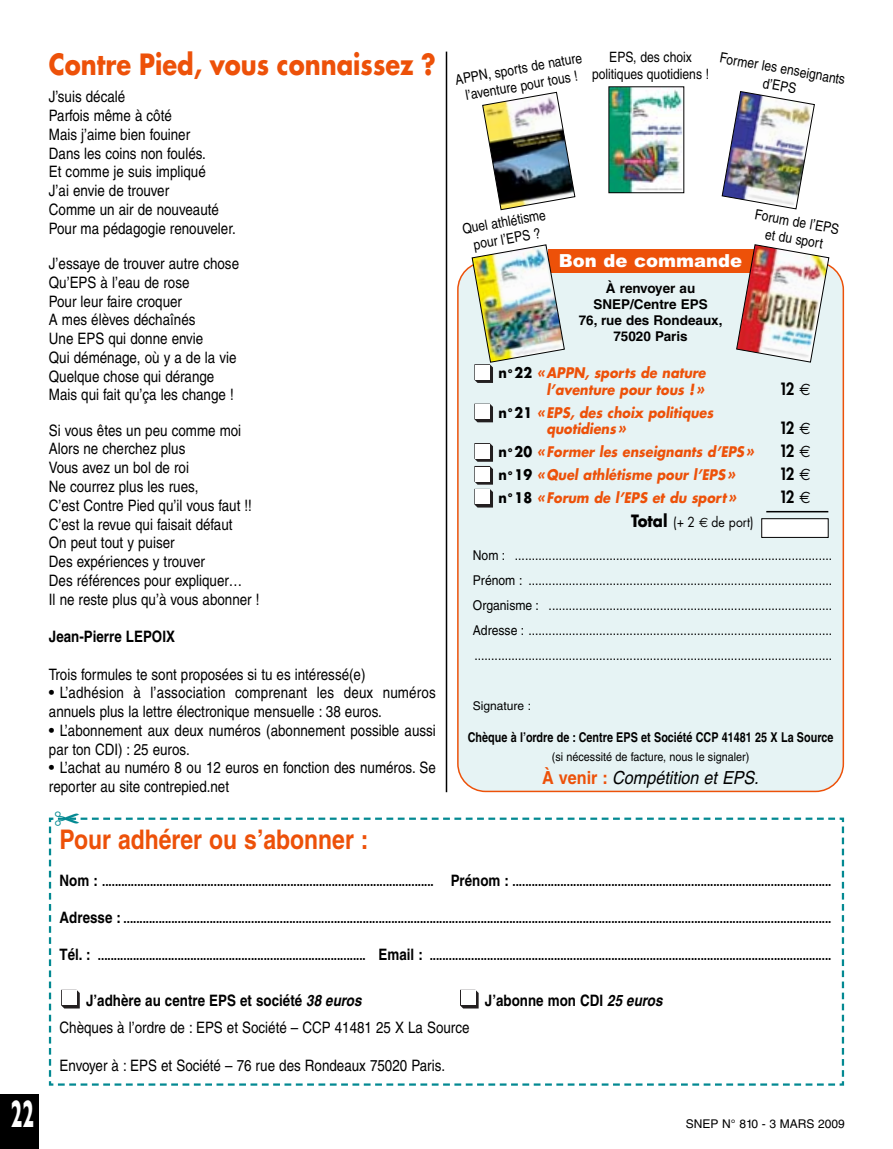
<style>
.page{position:relative;width:893px;height:1149px;background:#fff}
.page>*{position:absolute;margin:0;border:0;box-sizing:border-box;transform-origin:0 0}
.t1{font:700 39px "Gill Sans";color:#fff;scale:.5 1}
.t2{font:700 28.5px "Futura Std";color:#ed5109;scale:.85 1}
.t3{font:700 27px "Helvetica";color:#ed5109;scale:.85 1}
.t4{font:italic 18px "Helvetica";color:#000;scale:.9 1}
.t5{font:900 18px "Arial";color:#fff}
.t6{font:800 16.5px "Futura";letter-spacing:-.115em;color:#000;scale:.9 1}
.t7{font:15.75px/18.8px "Helvetica";color:#000;scale:.85 1}
.t8{font:15.75px/18.8px "Helvetica";color:#000}
.t9{font:700 15.75px "Helvetica";color:#000;scale:.85 1}
.t10{font:italic 700 14.25px/16.5px "Futura";color:#ed5109;text-align:right;scale:.9 1}
.t11{font:14.25px/17.2px "Helvetica";color:#000;text-align:center;scale:.85 1}
.t12{font:700 13.5px "Helvetica";color:#000;scale:.85 1}
.t13{font:13.5px/25px "Helvetica";color:#000;text-align:justify;scale:.9 1}
.t14{font:700 13.5px "Helvetica";color:#000;scale:.8 1}
.t15{font:700 13.5px/16px "Helvetica";color:#000;text-align:center}
.t16{font:13.5px "Futura";color:#000;scale:.9 1}
.t17{font:12px "Helvetica";color:#000;scale:.9 1}
.t18{font:12px "Helvetica";color:#000}
.s1{font-style:normal;color:#000}
.s2{font-size:15px}
.s3{font-family:"Euro Sans";font-weight:400}
.s4{font-weight:700;font-size:16.5px}
.s5{font-family:"Euro Sans"}
.s6{font-weight:700;font-style:normal;color:#ed5109}
.s7{font-size:15.75px}
.s8{font-style:italic}
</style>
<div class="page">
<div style="left:0;top:1093px;width:38px;height:55px;background:#000"></div>
<div style="left:457px;top:264px;width:387px;height:528px;background:#e6f3f4"></div>
<div style="left:762px;top:518px;width:66px;height:19px;background:#fff"></div>
<div style="left:761px;top:518px;width:68px;height:19px;border:1px solid #000"></div>
<div style="left:548px;top:249px;width:206px;height:24px;background:#ed5109"></div>
<img style="left:472px;top:244px;width:93px;height:139px">
<img style="left:736px;top:244px;width:93px;height:118px">
<img style="left:722px;top:91px;width:93px;height:118px">
<img style="left:482px;top:92px;width:93px;height:118px">
<img style="left:611px;top:89px;width:71px;height:102px">
<hr style="left:446px;top:52px;width:1px;height:740px;background:#000">
<svg style="left:49px;top:817px;width:795px;height:268px"></svg>
<h1 class="t1" style="left:11px;top:1100px;width:48px">22</h1>
<h2 class="t2" style="left:49px;top:51px;width:457px">Contre Pied, vous connaissez ?</h2>
<p class="t7" style="left:49px;top:89px;width:221px">J’suis décalé<br>Parfois même à côté<br>Mais j’aime bien fouiner<br>Dans les coins non foulés.<br>Et comme je suis impliqué<br>J’ai envie de trouver<br>Comme un air de nouveauté<br>Pour ma pédagogie renouveler.</p>
<p class="t7" style="left:49px;top:255px;width:225px">J’essaye de trouver autre chose<br>Qu’EPS à l’eau de rose<br>Pour leur faire croquer<br>A mes élèves déchaînés<br>Une EPS qui donne envie<br>Qui déménage, où y a de la vie<br>Quelque chose qui dérange<br>Mais qui fait qu’ça les change !</p>
<p class="t7" style="left:49px;top:422px;width:249px">Si vous êtes un peu comme moi<br>Alors ne cherchez plus<br>Vous avez un bol de roi<br>Ne courrez plus les rues,<br>C’est Contre Pied qu’il vous faut !!<br>C’est la revue qui faisait défaut<br>On peut tout y puiser<br>Des expériences y trouver<br>Des références pour expliquer…<br>Il ne reste plus qu’à vous abonner !</p>
<p class="t9" style="left:49px;top:630px;width:150px">Jean-Pierre LEPOIX</p>
<p class="t7" style="left:49px;top:666px;width:374px">Trois formules te sont proposées si tu es intéressé(e)</p>
<p class="t8" style="left:49px;top:684px;width:388px">• L’adhésion à l’association comprenant les deux numéros annuels plus la lettre électronique mensuelle : 38 euros.</p>
<p class="t8" style="left:49px;top:722px;width:388px">• L’abonnement aux deux numéros (abonnement possible aussi par ton CDI) : 25 euros.</p>
<p class="t8" style="left:49px;top:759px;width:388px">• L’achat au numéro 8 ou 12 euros en fonction des numéros. Se reporter au site contrepied.net</p>
<p class="t11" style="left:454px;top:73px;width:153px;rotate:-10deg">APPN, sports de nature</p>
<p class="t11" style="left:464px;top:88px;width:135px;rotate:-10deg">l’aventure pour tous !</p>
<p class="t11" style="left:592px;top:50px;width:139px">EPS, des choix politiques quotidiens !</p>
<p class="t11" style="left:721px;top:50px;width:151px;rotate:10deg">Former les enseignants</p>
<p class="t11" style="left:764px;top:75px;width:41px;rotate:10deg">d’EPS</p>
<p class="t11" style="left:461px;top:222px;width:101px;rotate:-10deg">Quel athlétisme pour l’EPS ?</p>
<p class="t11" style="left:756px;top:207px;width:102px;rotate:10deg">Forum de l’EPS et du sport</p>
<p class="t5" style="left:559px;top:254px;width:185px">Bon de commande</p>
<p class="t15" style="left:579px;top:281px;width:145px">À renvoyer au<br>SNEP/Centre EPS<br>76, rue des Rondeaux,<br>75020 Paris</p>
<p class="t10" style="left:499px;top:366px;width:234px"><span class="s1">n</span> <sup>o</sup> <span class="s1">2 2</span> « APPN, sports de nature l’aventure pour tous <span class="s2">!»</span></p>
<p class="t10" style="left:546px;top:405px;width:189px;text-align:left;text-indent:-48px"><span class="s1">n</span> <sup>o</sup> <span class="s1">2 1</span> « EPS, des choix politiques quotidiens<span class="s2">»</span></p>
<p class="t6" style="left:779px;top:381px;width:37px">12 <span class="s3">€</span></p>
<p class="t6" style="left:779px;top:420px;width:37px">12 <span class="s3">€</span></p>
<p class="t10" style="left:499px;top:445px;width:288px"><span class="s1">n</span> <sup>o</sup> <span class="s1">2 0</span> « Former les enseignants d’EPS<span class="s2">»</span></p>
<p class="t6" style="left:779px;top:443px;width:37px">12 <span class="s3">€</span></p>
<p class="t10" style="left:499px;top:467px;width:267px"><span class="s1">n</span> <sup>o</sup> <span class="s1">1 9</span> «Quel athlétisme pour l’EPS<span class="s2">»</span></p>
<p class="t6" style="left:779px;top:466px;width:37px">12 <span class="s3">€</span></p>
<p class="t10" style="left:499px;top:490px;width:268px"><span class="s1">n</span> <sup>o</sup> <span class="s1">1 8</span> « Forum de l’EPS et du sport<span class="s2">»</span></p>
<p class="t6" style="left:779px;top:489px;width:37px">12 <span class="s3">€</span></p>
<p class="t16" style="left:631px;top:516px;width:138px"><span class="s4">Total</span> (+ 2 <span class="s5">€</span> de port)</p>
<p class="t13" style="left:473px;top:543px;width:401px">Nom : ..............................................................................................<br>Prénom : ..........................................................................................<br>Organisme : ....................................................................................<br>Adresse : .......................................................................................... ..........................................................................................................</p>
<p class="t18" style="left:473px;top:700px;width:60px">Signature :</p>
<p class="t14" style="left:468px;top:732px;width:458px">Chèque à l’ordre de : Centre EPS et Société CCP 41481 25 X La Source</p>
<p class="t17" style="left:552px;top:752px;width:221px">(si nécessité de facture, nous le signaler)</p>
<p class="t4" style="left:542px;top:771px;width:245px"><span class="s6">À v e n i r :</span> Compétition et EPS.</p>
<h3 class="t3" style="left:60px;top:829px;width:365px">Pour adhérer ou s’abonner :</h3>
<p class="t12" style="left:60px;top:875px;width:909px"><span class="s7">Nom :</span> ........................................................................................................ <span class="s7">Prénom :</span> ....................................................................................................</p>
<p class="t12" style="left:60px;top:912px;width:909px"><span class="s7">Adresse :</span> ..............................................................................................................................................................................................................................</p>
<p class="t12" style="left:60px;top:949px;width:909px"><span class="s7">Tél. :</span> .................................................................................... <span class="s7">Email :</span> ..............................................................................................................................</p>
<p class="t9" style="left:86px;top:994px;width:329px">J’adhère au centre EPS et société <span class="s8">38 euros</span></p>
<p class="t9" style="left:485px;top:994px;width:213px">J’abonne mon CDI <span class="s8">25 euros</span></p>
<p class="t7" style="left:60px;top:1019px;width:484px">Chèques à l’ordre de : EPS et Société – CCP 41481 25 X La Source</p>
<p class="t7" style="left:60px;top:1056px;width:455px">Envoyer à : EPS et Société – 76 rue des Rondeaux 75020 Paris.</p>
<p class="t18" style="left:686px;top:1119px;width:160px">SNEP N° 810 - 3 MARS 2009</p>
</div>
